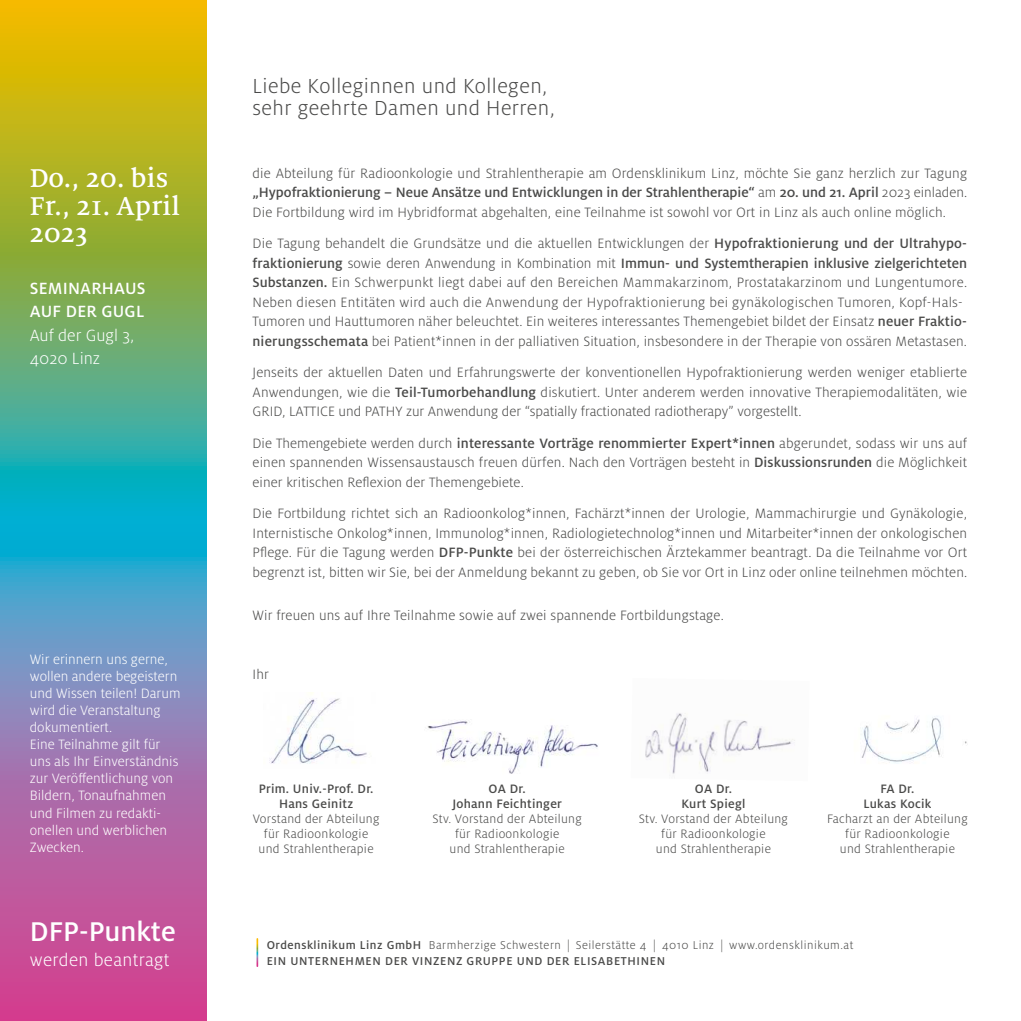
<style>
.page{position:relative;width:1021px;height:1021px;background:#fff}
.page>*{position:absolute;margin:0;border:0;box-sizing:border-box;transform-origin:0 0}
.t1{font:500 30px "Milo OT";color:#fff}
.t2{font:500 28.5px/27px "Milo Serif Pro";color:#fff}
.t3{font:300 22.5px/21.6px "Milo OT";letter-spacing:.02em;color:#4a4a49}
.t4{font:300 19.5px "Milo OT";letter-spacing:.02em;color:#fff}
.t5{font:500 18px/23.4px "Milo OT";letter-spacing:.01em;color:#fff}
.t6{font:300 18px/23.4px "Milo OT";color:#fff}
.t7{font:300 15px/19.5px "Milo OT";letter-spacing:.01em;color:#4a4a49;text-align:justify}
.t8{font:300 15px/17.1px "Milo OT";color:#fff}
.t9{font:300 13.5px/15px "Milo OT";letter-spacing:.02em;color:#4a4a49;text-align:center}
.t10{font:500 13.5px/15px "Milo OT";letter-spacing:.02em;color:#4a4a49;text-align:center}
.t11{font:500 12.6px/16.2px "Milo OT";letter-spacing:.05em;color:#4a4a49}
.s1{font-weight:500}
.s2{font-weight:300}
</style>
<div class="page">
<svg style="left:0;top:0;width:207px;height:1020px;background:#8b9480"></svg>
<img style="left:645px;top:713px;width:150px;height:61px">
<img style="left:861px;top:716px;width:106px;height:47px">
<img style="left:427px;top:720px;width:171px;height:54px">
<img style="left:269px;top:692px;width:98px;height:72px">
<h2 class="t2" style="left:30px;top:166px;width:152px">Do., 20. bis<br>Fr., 21. April<br>2023</h2>
<p class="t5" style="left:30px;top:277px;width:117px">SEMINARHAUS<br>AUF DER GUGL</p>
<p class="t6" style="left:30px;top:324px;width:106px">Auf der Gugl 3,<br>4020 Linz</p>
<p class="t8" style="left:30px;top:651px;width:152px">Wir erinnern uns gerne, wollen andere begeistern und Wissen teilen! Darum wird die Veranstaltung dokumentiert.<br>Eine Teilnahme gilt für uns als Ihr Einverständnis zur Veröffentlichung von<br>Bildern, Tonaufnahmen und Filmen zu redakti&shy;onellen und werblichen<br>Zwecken.</p>
<h1 class="t1" style="left:30px;top:920px;width:147px">DFP-Punkte</h1>
<h3 class="t4" style="left:30px;top:951px;width:141px">werden beantragt</h3>
<h3 class="t3" style="left:252px;top:76px;width:304px">Liebe Kolleginnen und Kollegen, sehr geehrte Damen und Herren,</h3>
<p class="t7" style="left:252px;top:164px;width:716px">die Abteilung für Radioonkologie und Strahlentherapie am Ordensklinikum Linz, möchte Sie ganz herzlich zur Tagung <span class="s1">„Hypofraktionierung – Neue Ansätze und Entwicklungen in der Strahlentherapie“</span> am <span class="s1">20. und 21. April</span> 2023 einladen.<br>Die Fortbildung wird im Hybridformat abgehalten, eine Teilnahme ist sowohl vor Ort in Linz als auch online möglich.</p>
<p class="t7" style="left:252px;top:234px;width:716px;text-align:left">Die Tagung behandelt die Grundsätze und die aktuellen Entwicklungen der <span class="s1">Hypofraktionierung und der Ultrahypo&shy;fraktionierung</span> sowie deren Anwendung in Kombination mit <span class="s1">Immun- und Systemtherapien inklusive zielgerichteten Substanzen.</span> Ein Schwerpunkt liegt dabei auf den Bereichen Mammakarzinom, Prostatakarzinom und Lungentumore.<br>Neben diesen Entitäten wird auch die Anwendung der Hypofraktionierung bei gynäkologischen Tumoren, Kopf-Hals-Tumoren und Hauttumoren näher beleuchtet. Ein weiteres interessantes Themengebiet bildet der Einsatz <span class="s1">neuer Fraktio&shy;nierungsschemata</span> bei Patient*innen in der palliativen Situation, insbesondere in der Therapie von ossären Metastasen.</p>
<p class="t7" style="left:252px;top:363px;width:716px">Jenseits der aktuellen Daten und Erfahrungswerte der konventionellen Hypofraktionierung werden weniger etablierte Anwendungen, wie die <span class="s1">Teil-Tumorbehandlung</span> diskutiert. Unter anderem werden innovative Therapiemodalitäten, wie GRID, LATTICE und PATHY zur Anwendung der “spatially fractionated radiotherapy” vorgestellt.</p>
<p class="t7" style="left:252px;top:434px;width:716px">Die Themengebiete werden durch <span class="s1">interessante Vorträge renommierter Expert*innen</span> abgerundet, sodass wir uns auf einen spannenden Wissensaustausch freuen dürfen. Nach den Vorträgen besteht in <span class="s1">Diskussionsrunden</span> die Möglichkeit einer kritischen Reflexion der Themengebiete.</p>
<p class="t7" style="left:252px;top:504px;width:716px">Die Fortbildung richtet sich an Radioonkolog*innen, Fachärzt*innen der Urologie, Mammachirurgie und Gynäkologie, Internistische Onkolog*innen, Immunolog*innen, Radiologietechnolog*innen und Mitarbeiter*innen der onkologischen Pflege. Für die Tagung werden <span class="s1">DFP-Punkte</span> bei der österreichischen Ärztekammer beantragt. Da die Teilnahme vor Ort begrenzt ist, bitten wir Sie, bei der Anmeldung bekannt zu geben, ob Sie vor Ort in Linz oder online teilnehmen möchten.</p>
<p class="t7" style="left:252px;top:606px;width:473px">Wir freuen uns auf Ihre Teilnahme sowie auf zwei spannende Fortbildungstage.</p>
<p class="t7" style="left:252px;top:665px;width:18px">Ihr</p>
<p class="t10" style="left:259px;top:782px;width:116px">Prim. Univ.-Prof. Dr.<br>Hans Geinitz</p>
<p class="t9" style="left:253px;top:811px;width:128px">Vorstand der Abteilung für Radioonkologie und Strahlentherapie</p>
<p class="t10" style="left:452px;top:782px;width:111px">OA Dr.<br>Johann Feichtinger</p>
<p class="t9" style="left:432px;top:811px;width:151px">Stv. Vorstand der Abteilung für Radioonkologie<br>und Strahlentherapie</p>
<p class="t10" style="left:681px;top:782px;width:65px">OA Dr.<br>Kurt Spiegl</p>
<p class="t9" style="left:639px;top:811px;width:151px">Stv. Vorstand der Abteilung für Radioonkologie<br>und Strahlentherapie</p>
<p class="t10" style="left:863px;top:782px;width:69px">FA Dr.<br>Lukas Kocik</p>
<p class="t9" style="left:827px;top:811px;width:142px">Facharzt an der Abteilung für Radioonkologie<br>und Strahlentherapie</p>
<p class="t11" style="left:267px;top:937px;width:588px">Ordensklinikum Linz GmbH <span class="s2">Barmherzige Schwestern | Seilerstätte 4 | 4010 Linz | www.ordensklinikum.at<br></span>EIN UNTERNEHMEN DER VINZENZ GRUPPE UND DER ELISABETHINEN</p>
</div>
